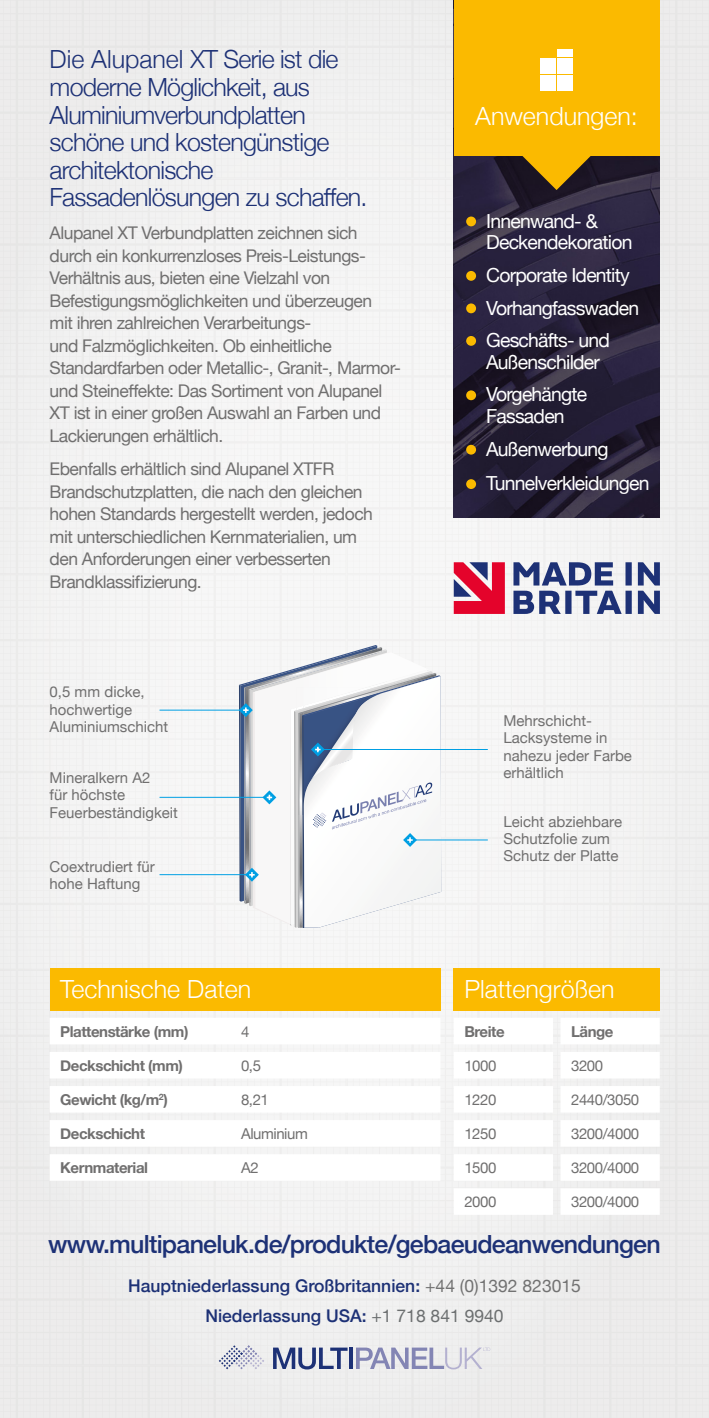
<style>
.page{position:relative;width:709px;height:1418px;background:#fff}
.page>*{position:absolute;margin:0;border:0;box-sizing:border-box;transform-origin:0 0}
.t1{font:300 25px/27.5px "Helvetica Neue";letter-spacing:-.03em;color:#1d3176}
.t2{font:500 25px "Helvetica Neue";letter-spacing:-.03em;color:#1d3176}
.t3{font:300 25px "Helvetica Neue";color:#fff}
.t4{font:19.5px/32.5px "Helvetica Neue";letter-spacing:-.04em;color:#fff}
.t5{font:17.5px/22.5px "Helvetica Neue";letter-spacing:-.03em;color:#706f6f}
.t6{font:500 17.5px "Helvetica Neue";color:#1d3176}
.t7{font:15px/17.5px "Helvetica Neue";color:#706f6f}
.t8{font:700 15px "Helvetica Neue";letter-spacing:-.03em;color:#706f6f}
.t9{font:15px "Helvetica Neue";letter-spacing:-.03em;color:#706f6f}
.s1{font-weight:400;color:#727272}
.s2{font-weight:400;color:#6c6f70}
</style>
<div class="page">
<div style="left:346px;top:0;width:363px;height:179px;background:#eeeded"></div>
<svg style="left:346px;top:179px;width:363px;height:395px;fill:#f3f3f3"></svg>
<div style="left:346px;top:574px;width:363px;height:395px;background:#f4f3f3"></div>
<div style="left:346px;top:969px;width:363px;height:376px;background:#ededed"></div>
<div style="left:0;top:0;width:346px;height:179px;background:#edecec"></div>
<div style="left:0;top:179px;width:346px;height:395px;background:#f3f3f2"></div>
<div style="left:0;top:574px;width:346px;height:395px;background:#f4f4f4"></div>
<div style="left:0;top:969px;width:346px;height:376px;background:#eee"></div>
<div style="left:50px;top:967px;width:390px;height:43px;background:#fbba00"></div>
<svg style="left:50px;top:1017px;width:390px;height:163px"></svg>
<div style="left:0;top:1345px;width:709px;height:72px;background:#edecec"></div>
<svg style="left:454px;top:562px;width:51px;height:52px"></svg>
<svg style="left:513px;top:562px;width:146px;height:52px"></svg>
<img style="left:454px;top:156px;width:205px;height:361px">
<div style="left:466px;top:216px;width:10px;height:10px;background:#fbba00;border-radius:50%"></div>
<div style="left:466px;top:271px;width:10px;height:10px;background:#fbba00;border-radius:50%"></div>
<div style="left:466px;top:303px;width:10px;height:10px;background:#fbba00;border-radius:50%"></div>
<div style="left:466px;top:336px;width:10px;height:10px;background:#fbba00;border-radius:50%"></div>
<div style="left:466px;top:390px;width:10px;height:10px;background:#fbba00;border-radius:50%"></div>
<div style="left:466px;top:445px;width:10px;height:9px;background:#fbba00;border-radius:50%"></div>
<div style="left:466px;top:479px;width:10px;height:10px;background:#fbba00;border-radius:50%"></div>
<div style="left:454px;top:0;width:205px;height:156px;background:#fbba00"></div>
<svg style="left:522px;top:156px;width:68px;height:34px"></svg>
<hr style="left:159px;top:797px;width:112px;height:1px;background:#009fe3">
<hr style="left:159px;top:874px;width:88px;height:1px;background:#009fe3">
<hr style="left:159px;top:709px;width:86px;height:1px;background:#009fe3">
<hr style="left:315px;top:749px;width:173px;height:1px;background:#009fe3">
<hr style="left:414px;top:839px;width:74px;height:1px;background:#009fe3">
<svg style="left:239px;top:645px;width:202px;height:282px"></svg>
<div style="left:454px;top:967px;width:205px;height:43px;background:#fbba00"></div>
<svg style="left:454px;top:1017px;width:205px;height:197px"></svg>
<div style="left:540px;top:58px;width:7px;height:7px;background:#fff"></div>
<div style="left:548px;top:58px;width:7px;height:7px;background:#fff"></div>
<div style="left:540px;top:67px;width:7px;height:7px;background:#fff"></div>
<div style="left:548px;top:67px;width:7px;height:7px;background:#fff"></div>
<div style="left:540px;top:75px;width:7px;height:7px;background:#fff"></div>
<div style="left:548px;top:75px;width:7px;height:7px;background:#fff"></div>
<div style="left:540px;top:84px;width:7px;height:7px;background:#fff"></div>
<div style="left:548px;top:84px;width:7px;height:7px;background:#fff"></div>
<div style="left:557px;top:58px;width:7px;height:7px;background:#fff"></div>
<div style="left:565px;top:58px;width:7px;height:7px;background:#fff"></div>
<div style="left:557px;top:50px;width:7px;height:7px;background:#fff"></div>
<div style="left:565px;top:50px;width:7px;height:7px;background:#fff"></div>
<div style="left:557px;top:67px;width:7px;height:7px;background:#fff"></div>
<div style="left:565px;top:67px;width:7px;height:7px;background:#fff"></div>
<div style="left:557px;top:75px;width:7px;height:7px;background:#fff"></div>
<div style="left:565px;top:75px;width:7px;height:7px;background:#fff"></div>
<div style="left:557px;top:84px;width:7px;height:7px;background:#fff"></div>
<div style="left:565px;top:84px;width:7px;height:7px;background:#fff"></div>
<h1 class="t1" style="left:50px;top:44px;width:319px">Die Alupanel XT Serie ist die moderne Möglichkeit, aus<br>Aluminiumverbundplatten schöne und kostengünstige architektonische<br>Fassadenlösungen zu schaffen.</h1>
<p class="t5" style="left:50px;top:223px;width:353px">Alupanel XT Verbundplatten zeichnen sich durch ein konkurrenzloses Preis-Leistungs-Verhältnis aus, bieten eine Vielzahl von Befestigungsmöglichkeiten und überzeugen<br>mit ihren zahlreichen Verarbeitungs-<br>und Falzmöglichkeiten. Ob einheitliche Standardfarben oder Metallic-, Granit-, Marmor&shy;und Steineffekte: Das Sortiment von Alupanel XT ist in einer großen Auswahl an Farben und Lackierungen erhältlich.</p>
<p class="t5" style="left:50px;top:458px;width:325px">Ebenfalls erhältlich sind Alupanel XTFR Brandschutzplatten, die nach den gleichen hohen Standards hergestellt werden, jedoch mit unterschiedlichen Kernmaterialien, um den Anforderungen einer verbesserten Brandklassifizierung.</p>
<p class="t7" style="left:50px;top:683px;width:120px">0,5 mm dicke, hochwertige<br>Aluminiumschicht</p>
<p class="t7" style="left:50px;top:769px;width:130px">Mineralkern A2<br>für höchste<br>Feuerbeständigkeit</p>
<p class="t7" style="left:50px;top:858px;width:107px">Coextrudiert für hohe Haftung</p>
<h1 class="t3" style="left:60px;top:968px;width:192px">Technische Daten</h1>
<p class="t8" style="left:60px;top:1019px;width:130px">Plattenstärke (mm)</p>
<p class="t7" style="left:241px;top:1023px;width:10px">4</p>
<p class="t8" style="left:60px;top:1053px;width:124px">Deckschicht (mm)</p>
<p class="t7" style="left:241px;top:1057px;width:21px">0,5</p>
<p class="t8" style="left:60px;top:1087px;width:109px">Gewicht (kg/m<sup>2</sup>)</p>
<p class="t7" style="left:241px;top:1091px;width:29px">8,21</p>
<p class="t8" style="left:60px;top:1121px;width:86px">Deckschicht</p>
<p class="t9" style="left:241px;top:1122px;width:68px">Aluminium</p>
<p class="t8" style="left:60px;top:1155px;width:89px">Kernmaterial</p>
<p class="t7" style="left:241px;top:1159px;width:19px">A2</p>
<h1 class="t3" style="left:475px;top:96px;width:164px">Anwendungen:</h1>
<p class="t4" style="left:486px;top:211px;width:148px;line-height:21.8px">Innenwand- &amp;<br>Deckendekoration</p>
<p class="t4" style="left:486px;top:260px;width:155px">Corporate Identity<br>Vorhangfasswaden<br>Geschäfts- und</p>
<p class="t4" style="left:486px;top:347px;width:115px">Außenschilder<br>Vorgehängte</p>
<p class="t4" style="left:486px;top:401px;width:124px">Fassaden<br>Außenwerbung</p>
<p class="t4" style="left:486px;top:468px;width:165px">Tunnelverkleidungen</p>
<p class="t7" style="left:503px;top:712px;width:130px">Mehrschicht-<br>Lacksysteme in nahezu jeder Farbe erhältlich</p>
<p class="t7" style="left:503px;top:813px;width:120px">Leicht abziehbare<br>Schutzfolie zum<br>Schutz der Platte</p>
<h1 class="t3" style="left:464px;top:968px;width:152px">Plattengrößen</h1>
<p class="t8" style="left:464px;top:1019px;width:42px">Breite</p>
<p class="t8" style="left:571px;top:1019px;width:44px">Länge</p>
<p class="t7" style="left:464px;top:1057px;width:34px">1000</p>
<p class="t7" style="left:571px;top:1057px;width:34px">3200</p>
<p class="t7" style="left:464px;top:1091px;width:34px">1220</p>
<p class="t9" style="left:571px;top:1088px;width:70px">2440/3050</p>
<p class="t7" style="left:464px;top:1125px;width:34px">1250</p>
<p class="t9" style="left:571px;top:1122px;width:70px">3200/4000</p>
<p class="t7" style="left:464px;top:1159px;width:34px">1500</p>
<p class="t9" style="left:571px;top:1156px;width:70px">3200/4000</p>
<p class="t7" style="left:464px;top:1193px;width:34px">2000</p>
<p class="t9" style="left:571px;top:1190px;width:70px">3200/4000</p>
<h1 class="t2" style="left:48px;top:1223px;width:614px">www.multipaneluk.de/produkte/gebaeudeanwendungen</h1>
<p class="t6" style="left:128px;top:1271px;width:454px">Hauptniederlassung Großbritannien: <span class="s1">+44 (0)1392 823015</span></p>
<p class="t6" style="left:205px;top:1301px;width:300px">Niederlassung USA: <span class="s2">+1 718 841 9940</span></p>
</div>
